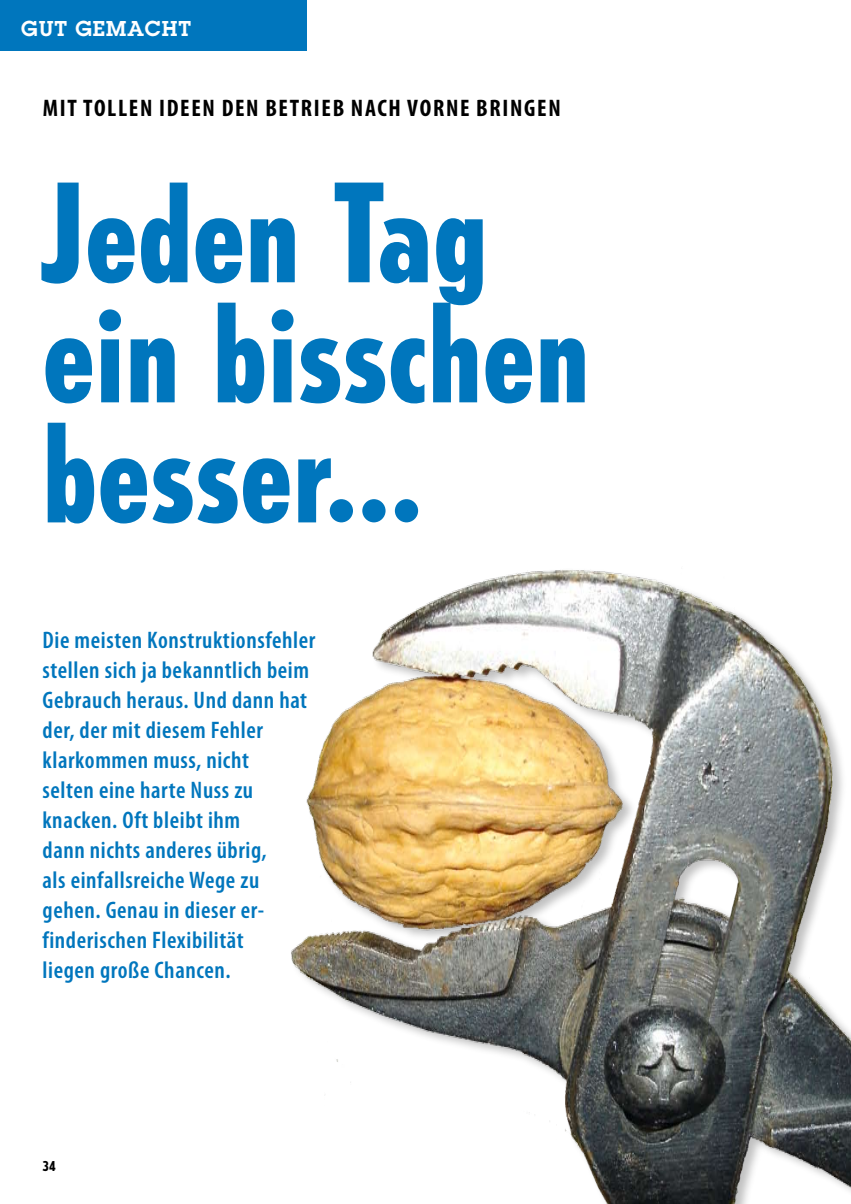
<style>
.page{position:relative;width:851px;height:1204px;background:#fff}
.page>*{position:absolute;margin:0;border:0;box-sizing:border-box;transform-origin:0 0}
.t1{font:800 condensed 135px/120px "Tempo Std";color:#0076bd}
.t2{font:600 condensed 24px/30px "Myriad Pro";letter-spacing:.025em;color:#0076bd}
.t3{font:700 condensed 24px "Myriad Pro";letter-spacing:.07em;color:#000}
.t4{font:600 21px "Lubalin Graph Std";letter-spacing:.05em;color:#fff}
.t5{font:800 condensed 13.5px "Tempo Std";color:#000}
</style>
<div class="page">
<img style="left:291px;top:570px;width:559px;height:633px">
<div style="left:0;top:0;width:306px;height:51px;background:#0076bd"></div>
<p class="t4" style="left:21px;top:15px;width:171px">GUT GEMACHT</p>
<p class="t3" style="left:43px;top:93px;width:519px">MIT TOLLEN IDEEN DEN BETRIEB NACH VORNE BRINGEN</p>
<h1 class="t1" style="left:43px;top:172px;width:549px">Jeden Tag ein bisschen besser...</h1>
<p class="t2" style="left:43px;top:624px;width:274px">Die meisten Konstruktionsfehler stellen sich ja bekanntlich beim<br>Gebrauch heraus. Und dann hat der, der mit diesem Fehler klarkommen muss, nicht<br>selten eine harte Nuss zu knacken. Oft bleibt ihm<br>dann nichts anderes übrig,<br>als einfallsreiche Wege zu gehen. Genau in dieser er&shy;finderischen Flexibilität<br>liegen große Chancen.</p>
<p class="t5" style="left:43px;top:1157px;width:14px">34</p>
</div>
